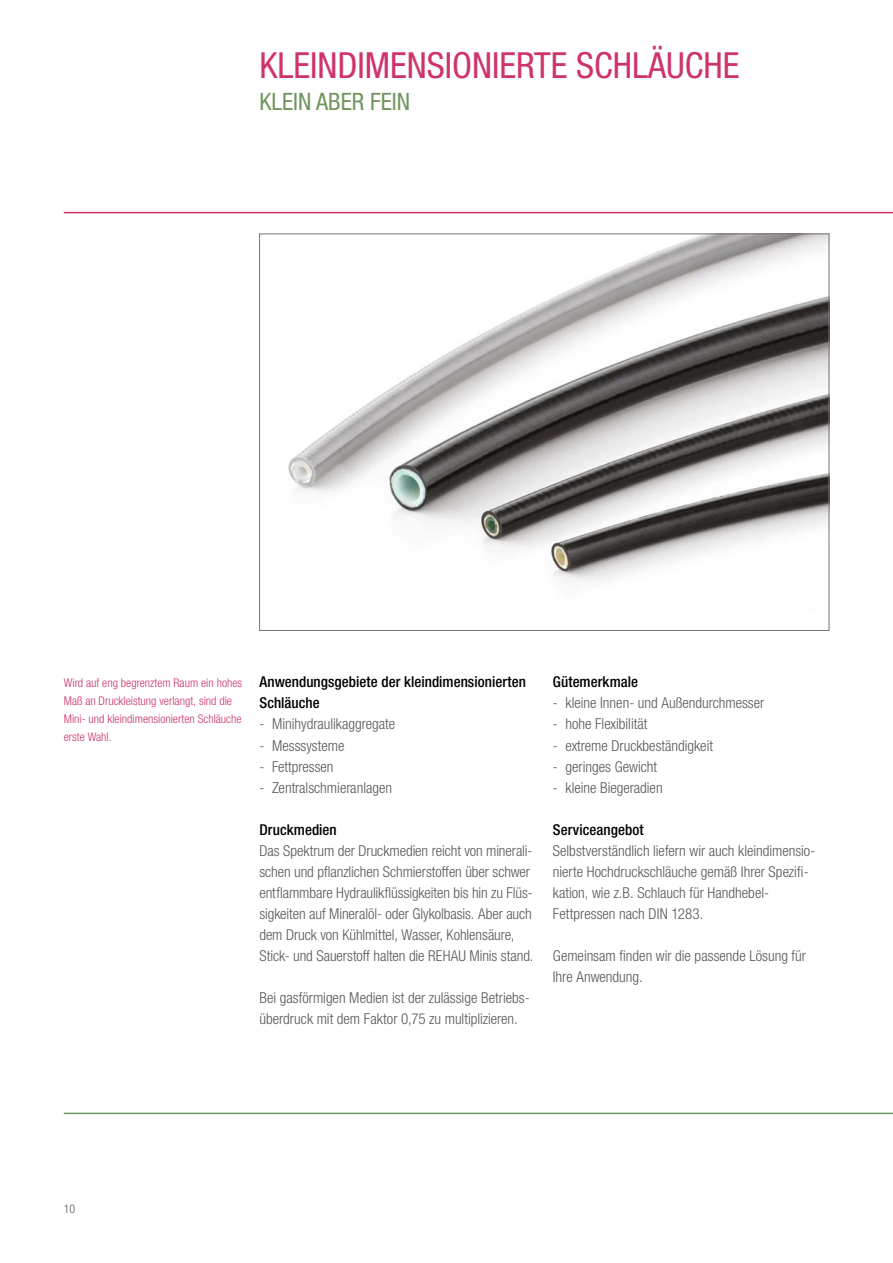
<style>
.page{position:relative;width:893px;height:1263px;background:#fff}
.page>*{position:absolute;margin:0;border:0;box-sizing:border-box;transform-origin:0 0}
._3a__Headline__57__2{font:condensed 36px "Helvetica Neue LTW1 G";color:#cf336c}
._3b__Subline__57__16{font:condensed 24px "Helvetica Neue LTW1 G";color:#70965e}
._1a__Fließtext__47{font:300 condensed 15px/21px "Helvetica Neue LTW1 G";color:#58585a}
._1a__Fließtext__47-2{font:500 condensed 15px/21px "Helvetica Neue LTW1 G";letter-spacing:.005em;color:#000}
._4a__Marginalie__47{font:300 condensed 12px/18px "Helvetica Neue LTW1 G";color:#cf336c}
.t1{font:300 condensed 12px "Helvetica Neue LTW1 G";color:#58585a}
</style>
<div class="page">
<img style="left:288px;top:236px;width:539px;height:345px">
<hr style="left:64px;top:212px;width:829px;height:1px;background:#cf336c">
<hr style="left:64px;top:1113px;width:829px;height:1px;background:#70965e">
<p class="_3a__Headline__57__2" style="left:259px;top:44px;width:482px">KLEINDIMENSIONIERTE SCHLÄUCHE</p>
<p class="_3b__Subline__57__16" style="left:259px;top:87px;width:152px">KLEIN ABER FEIN</p>
<p class="_4a__Marginalie__47" style="left:64px;top:674px;width:180px">Wird auf eng begrenztem Raum ein hohes Maß an Druckleistung verlangt, sind die Mini- und kleindimensionierten Schläuche erste Wahl.</p>
<p class="_1a__Fließtext__47-2" style="left:553px;top:672px;width:87px">Gütemerkmale</p>
<p class="_1a__Fließtext__47-2" style="left:259px;top:672px;width:268px">Anwendungsgebiete der kleindimensionierten<br>Schläuche</p>
<p class="_1a__Fließtext__47" style="left:259px;top:714px;width:137px">- Minihydraulikaggregate</p>
<p class="_1a__Fließtext__47" style="left:259px;top:735px;width:87px">- Messsysteme</p>
<p class="_1a__Fließtext__47" style="left:259px;top:756px;width:76px">- Fettpressen</p>
<p class="_1a__Fließtext__47" style="left:259px;top:777px;width:134px">- Zentralschmieranlagen</p>
<p class="_1a__Fließtext__47-2" style="left:259px;top:819px;width:79px">Druckmedien</p>
<p class="_1a__Fließtext__47" style="left:259px;top:840px;width:276px">Das Spektrum der Druckmedien reicht von minerali&shy;schen und pflanzlichen Schmierstoffen über schwer entflammbare Hydraulikflüssigkeiten bis hin zu Flüs&shy;sigkeiten auf Mineralöl- oder Glykolbasis. Aber auch dem Druck von Kühlmittel, Wasser, Kohlensäure, Stick- und Sauerstoff halten die REHAU Minis stand.</p>
<p class="_1a__Fließtext__47" style="left:259px;top:987px;width:272px">Bei gasförmigen Medien ist der zulässige Betriebs&shy;überdruck mit dem Faktor 0,75 zu multiplizieren.</p>
<p class="_1a__Fließtext__47" style="left:553px;top:693px;width:213px">- kleine Innen- und Außendurchmesser</p>
<p class="_1a__Fließtext__47" style="left:553px;top:714px;width:96px">- hohe Flexibilität</p>
<p class="_1a__Fließtext__47" style="left:553px;top:735px;width:162px">- extreme Druckbeständigkeit</p>
<p class="_1a__Fließtext__47" style="left:553px;top:756px;width:106px">- geringes Gewicht</p>
<p class="_1a__Fließtext__47" style="left:553px;top:777px;width:111px">- kleine Biegeradien</p>
<p class="_1a__Fließtext__47-2" style="left:553px;top:819px;width:92px">Serviceangebot</p>
<p class="_1a__Fließtext__47" style="left:553px;top:840px;width:264px">Selbstverständlich liefern wir auch kleindimensio&shy;nierte Hochdruckschläuche gemäß Ihrer Spezifi&shy;kation, wie z.B. Schlauch für Handhebel-Fettpressen nach DIN 1283.</p>
<p class="_1a__Fließtext__47" style="left:553px;top:945px;width:255px">Gemeinsam finden wir die passende Lösung für<br>Ihre Anwendung.</p>
<p class="t1" style="left:64px;top:1201px;width:13px">10</p>
</div>
